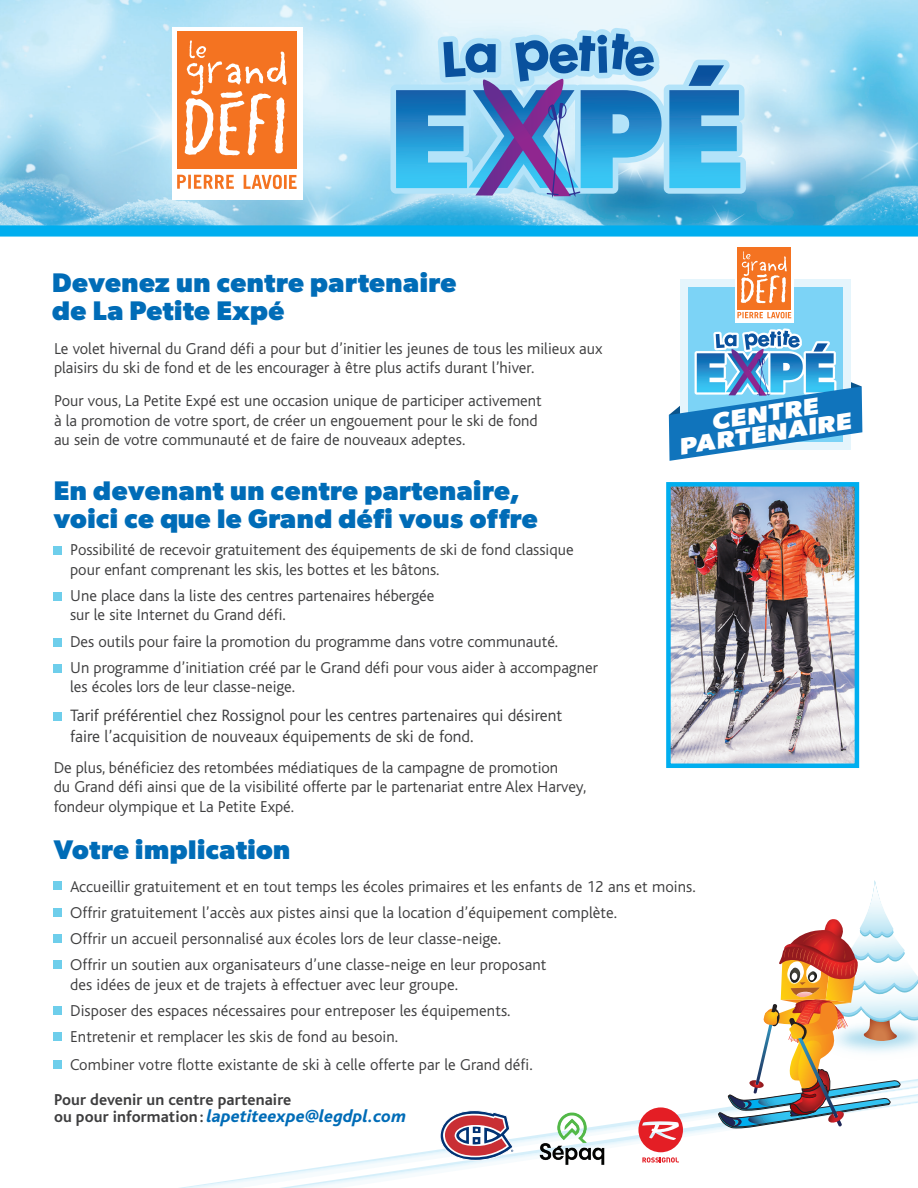
<style>
.page{position:relative;width:918px;height:1188px;background:#fff}
.page>*{position:absolute;margin:0;border:0;box-sizing:border-box;transform-origin:0 0}
.t1{font:700 27px/28.5px "Gibson";letter-spacing:.02em;color:#006cb7}
.t2{font:700 23.55px/19.8px "Gibson";color:#fff;text-align:center;scale:1.16 1}
.t3{font:italic 800 18px "Bliss";letter-spacing:.005em;color:#006cb7}
.t4{font:300 17.25px/21px "Bliss";color:#3e3e3f}
.t5{font:300 16.5px/19.5px "Bliss";color:#3e3e3f}
.t6{font:700 16.5px "Bliss";letter-spacing:.005em;color:#3e3e3f}
.s1{font-weight:700;font-style:normal;font-size:16.5px;color:#3e3e3f}
</style>
<div class="page">
<svg style="left:179px;top:1116px;width:544px;height:72px"></svg>
<svg style="left:718px;top:880px;width:200px;height:249px"></svg>
<img style="left:0;top:0;width:918px;height:225px">
<div style="left:54px;top:547px;width:8px;height:8px;background:#6eceeb"></div>
<div style="left:54px;top:593px;width:8px;height:8px;background:#6eceeb"></div>
<div style="left:54px;top:638px;width:8px;height:9px;background:#6eceeb"></div>
<div style="left:54px;top:665px;width:8px;height:8px;background:#6eceeb"></div>
<div style="left:54px;top:713px;width:8px;height:8px;background:#6eceeb"></div>
<div style="left:54px;top:882px;width:8px;height:8px;background:#6eceeb"></div>
<div style="left:54px;top:908px;width:8px;height:8px;background:#6eceeb"></div>
<div style="left:54px;top:934px;width:8px;height:9px;background:#6eceeb"></div>
<div style="left:54px;top:960px;width:8px;height:9px;background:#6eceeb"></div>
<div style="left:54px;top:1006px;width:8px;height:9px;background:#6eceeb"></div>
<div style="left:54px;top:1032px;width:8px;height:9px;background:#6eceeb"></div>
<div style="left:54px;top:1060px;width:8px;height:9px;background:#6eceeb"></div>
<div style="left:0;top:225px;width:918px;height:12px;background:#00aeef"></div>
<svg style="left:439px;top:1110px;width:75px;height:51px"></svg>
<img style="left:536px;top:1112px;width:72px;height:59px">
<svg style="left:638px;top:1107px;width:45px;height:56px"></svg>
<div style="left:680px;top:280px;width:170px;height:170px;background:#e5f5fc"></div>
<div style="left:688px;top:287px;width:155px;height:155px;background:#7cd3f6"></div>
<svg style="left:735px;top:280px;width:59px;height:43px"></svg>
<div style="left:737px;top:247px;width:54px;height:62px;background:#f47321"></div>
<svg style="left:737px;top:312px;width:54px;height:6px"></svg>
<svg style="left:741px;top:251px;width:46px;height:52px"></svg>
<svg style="left:669px;top:328px;width:193px;height:133px"></svg>
<img style="left:671px;top:487px;width:183px;height:276px">
<div style="left:666px;top:482px;width:193px;height:286px;border:4px solid #00aeef"></div>
<div style="left:172px;top:27px;width:130px;height:173px;background:#fff"></div>
<div style="left:177px;top:32px;width:120px;height:137px;background:#f47321"></div>
<svg style="left:177px;top:175px;width:9px;height:14px"></svg>
<hr style="left:188px;top:175px;width:3px;height:14px;background:#f47321">
<svg style="left:194px;top:175px;width:40px;height:14px"></svg>
<svg style="left:244px;top:175px;width:38px;height:14px"></svg>
<hr style="left:284px;top:175px;width:3px;height:14px;background:#f47321">
<svg style="left:289px;top:175px;width:8px;height:14px"></svg>
<svg style="left:185px;top:40px;width:102px;height:115px"></svg>
<svg style="left:390px;top:60px;width:356px;height:134px;background:#bce5f8"></svg>
<svg style="left:669px;top:65px;width:71px;height:123px;background:#4daadb"></svg>
<svg style="left:396px;top:28px;width:266px;height:170px;background:#73acd9"></svg>
<p class="t1" style="left:52px;top:267px;width:406px">Devenez un centre partenaire de La Petite Expé</p>
<p class="t5" style="left:54px;top:339px;width:550px">Le volet hivernal du Grand défi a pour but d’initier les jeunes de tous les milieux aux plaisirs du ski de fond et de les encourager à être plus actifs durant l’hiver.</p>
<p class="t5" style="left:54px;top:391px;width:489px">Pour vous, La Petite Expé est une occasion unique de participer activement à la promotion de votre sport, de créer un engouement pour le ski de fond au sein de votre communauté et de faire de nouveaux adeptes.</p>
<p class="t2" style="left:674px;top:417px;width:151px;rotate:-9deg">CENTRE<br>PARTENAIRE</p>
<p class="t1" style="left:54px;top:475px;width:486px">En devenant un centre partenaire, voici ce que le Grand défi vous offre</p>
<p class="t5" style="left:70px;top:540px;width:505px">Possibilité de recevoir gratuitement des équipements de ski de fond classique pour enfant comprenant les skis, les bottes et les bâtons.</p>
<p class="t5" style="left:70px;top:586px;width:366px">Une place dans la liste des centres partenaires hébergée sur le site Internet du Grand défi.</p>
<p class="t5" style="left:70px;top:632px;width:490px">Des outils pour faire la promotion du programme dans votre communauté.</p>
<p class="t5" style="left:70px;top:658px;width:529px">Un programme d’initiation créé par le Grand défi pour vous aider à accompagner les écoles lors de leur classe-neige.</p>
<p class="t4" style="left:70px;top:705px;width:494px">Tarif préférentiel chez Rossignol pour les centres partenaires qui désirent faire l’acquisition de nouveaux équipements de ski de fond.</p>
<p class="t5" style="left:54px;top:758px;width:534px">De plus, bénéficiez des retombées médiatiques de la campagne de promotion<br>du Grand défi ainsi que de la visibilité offerte par le partenariat entre Alex Harvey, fondeur olympique et La Petite Expé.</p>
<p class="t1" style="left:54px;top:834px;width:238px">Votre implication</p>
<p class="t5" style="left:70px;top:877px;width:627px">Accueillir gratuitement et en tout temps les écoles primaires et les enfants de 12 ans et moins.</p>
<p class="t5" style="left:70px;top:903px;width:549px">Offrir gratuitement l’accès aux pistes ainsi que la location d’équipement complète.</p>
<p class="t5" style="left:70px;top:929px;width:433px">Offrir un accueil personnalisé aux écoles lors de leur classe-neige.</p>
<p class="t5" style="left:70px;top:956px;width:478px">Offrir un soutien aux organisateurs d’une classe-neige en leur proposant des idées de jeux et de trajets à effectuer avec leur groupe.</p>
<p class="t5" style="left:70px;top:1001px;width:442px">Disposer des espaces nécessaires pour entreposer les équipements.</p>
<p class="t5" style="left:70px;top:1028px;width:329px">Entretenir et remplacer les skis de fond au besoin.</p>
<p class="t5" style="left:70px;top:1055px;width:464px">Combiner votre flotte existante de ski à celle offerte par le Grand défi.</p>
<p class="t6" style="left:54px;top:1091px;width:239px">Pour devenir un centre partenaire</p>
<p class="t3" style="left:54px;top:1107px;width:354px"><span class="s1">ou pour information :</span> lapetiteexpe@legdpl.com</p>
</div>
